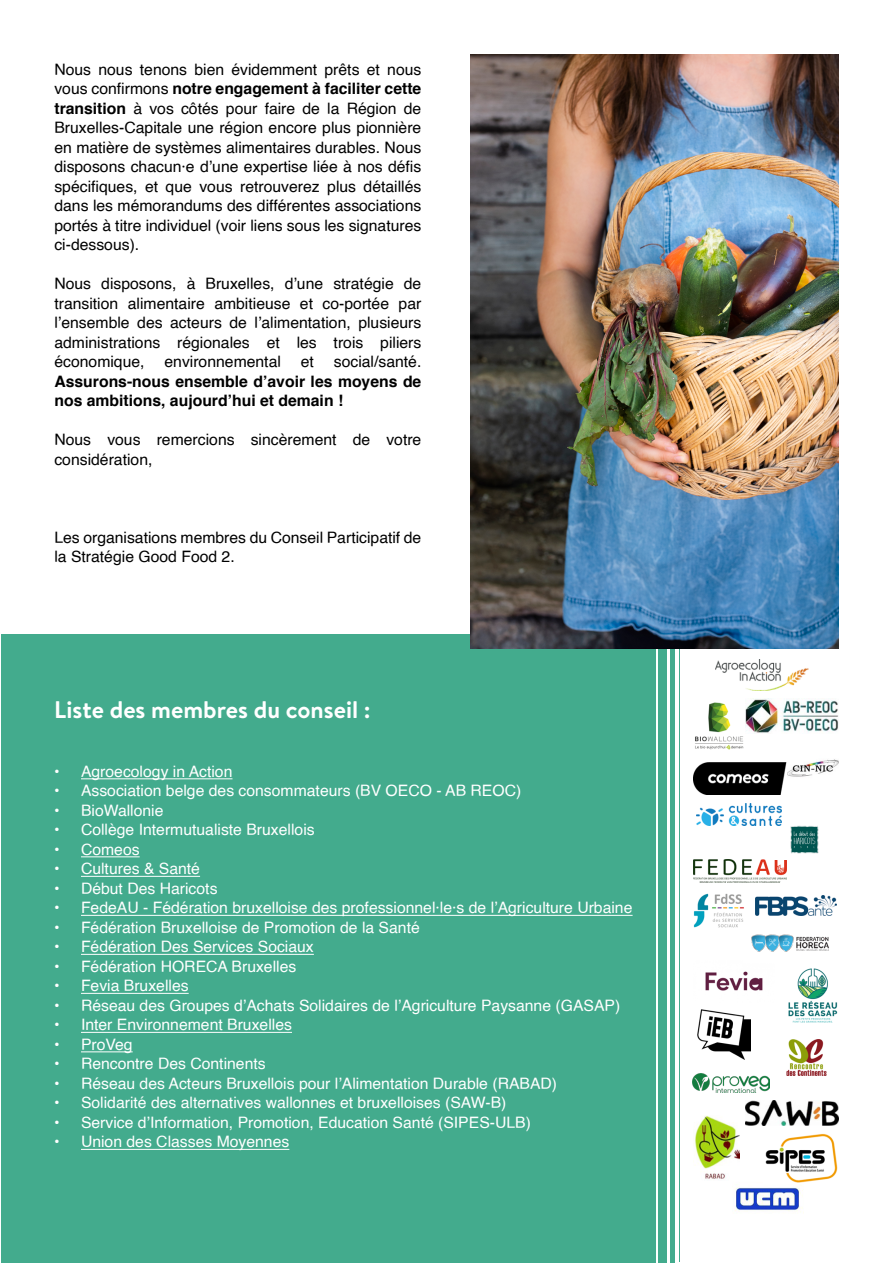
<style>
.page{position:relative;width:893px;height:1263px;background:#fff}
.page>*{position:absolute;margin:0;border:0;box-sizing:border-box;transform-origin:0 0}
.t1{font:700 24px "Brandon Text";color:#fff}
.t2{font:15.75px/19.5px "Helvetica";color:#000;text-align:justify}
.t3{font:15.75px "Helvetica";color:#fff}
.t4{font:700 15.75px/19.5px "Helvetica";color:#000}
.s1{font-weight:700}
</style>
<div class="page">
<hr style="left:679px;top:633px;width:1px;height:629px;background:#43ab8d">
<div style="left:658px;top:634px;width:9px;height:629px;background:#43ab8d"></div>
<div style="left:670px;top:634px;width:5px;height:628px;background:#43ab8d"></div>
<div style="left:1px;top:634px;width:655px;height:629px;background:#43ab8d"></div>
<hr style="left:81px;top:778px;width:151px;height:1px;background:#fff">
<hr style="left:81px;top:856px;width:59px;height:1px;background:#fff">
<hr style="left:81px;top:876px;width:119px;height:1px;background:#fff">
<hr style="left:81px;top:915px;width:552px;height:1px;background:#fff">
<hr style="left:81px;top:954px;width:233px;height:1px;background:#fff">
<hr style="left:81px;top:993px;width:108px;height:1px;background:#fff">
<hr style="left:81px;top:1032px;width:211px;height:1px;background:#fff">
<hr style="left:81px;top:1051px;width:52px;height:1px;background:#fff">
<hr style="left:81px;top:1149px;width:208px;height:1px;background:#fff">
<img style="left:471px;top:54px;width:368px;height:594px">
<img style="left:746px;top:699px;width:92px;height:34px">
<img style="left:716px;top:660px;width:92px;height:30px">
<img style="left:695px;top:702px;width:49px;height:48px">
<img style="left:787px;top:759px;width:51px;height:18px">
<img style="left:755px;top:895px;width:81px;height:21px">
<img style="left:694px;top:894px;width:50px;height:34px">
<img style="left:751px;top:934px;width:78px;height:18px">
<img style="left:705px;top:971px;width:58px;height:20px">
<img style="left:694px;top:859px;width:92px;height:24px">
<img style="left:694px;top:762px;width:92px;height:32px">
<img style="left:770px;top:820px;width:49px;height:40px">
<img style="left:788px;top:968px;width:50px;height:55px">
<img style="left:786px;top:1040px;width:41px;height:35px">
<img style="left:697px;top:1009px;width:54px;height:50px">
<img style="left:693px;top:1073px;width:77px;height:20px">
<img style="left:746px;top:1100px;width:92px;height:25px">
<img style="left:735px;top:1185px;width:69px;height:28px">
<img style="left:765px;top:1133px;width:73px;height:50px">
<img style="left:695px;top:1116px;width:44px;height:64px">
<img style="left:696px;top:804px;width:85px;height:21px">
<p class="t2" style="left:54px;top:60px;width:368px">Nous nous tenons bien évidemment prêts et nous vous confirmons <span class="s1">notre engagement à faciliter cette transition</span> à vos côtés pour faire de la Région de Bruxelles-Capitale une région encore plus pionnière en matière de systèmes alimentaires durables. Nous disposons chacun·e d’une expertise liée à nos défis spécifiques, et que vous retrouverez plus détaillés dans les mémorandums des différentes associations portés à titre individuel (voir liens sous les signatures ci-dessous).</p>
<p class="t2" style="left:54px;top:274px;width:368px">Nous disposons, à Bruxelles, d’une stratégie de transition alimentaire ambitieuse et co-portée par l’ensemble des acteurs de l’alimentation, plusieurs administrations régionales et les trois piliers économique,</p>
<p class="t2" style="left:164px;top:352px;width:118px">environnemental</p>
<p class="t2" style="left:301px;top:352px;width:15px">et</p>
<p class="t2" style="left:334px;top:352px;width:89px">social/santé.</p>
<p class="t4" style="left:54px;top:372px;width:368px">Assurons-nous ensemble d’avoir les moyens de nos ambitions, aujourd’hui et demain !</p>
<p class="t2" style="left:54px;top:430px;width:368px">Nous vous remercions sincèrement de votre considération,</p>
<p class="t2" style="left:54px;top:528px;width:368px">Les organisations membres du Conseil Participatif de la Stratégie Good Food 2.</p>
<h1 class="t1" style="left:54px;top:693px;width:318px">Liste des membres du conseil :</h1>
<p class="t3" style="left:54px;top:759px;width:180px">• Agroecology in Action</p>
<p class="t3" style="left:54px;top:779px;width:469px">• Association belge des consommateurs (BV OECO - AB REOC)</p>
<p class="t3" style="left:54px;top:798px;width:111px">• BioWallonie</p>
<p class="t3" style="left:54px;top:818px;width:262px">• Collège Intermutualiste Bruxellois</p>
<p class="t3" style="left:54px;top:837px;width:87px">• Comeos</p>
<p class="t3" style="left:54px;top:857px;width:148px">• Cultures &amp; Santé</p>
<p class="t3" style="left:54px;top:876px;width:165px">• Début Des Haricots</p>
<p class="t3" style="left:54px;top:896px;width:580px">• FedeAU - Fédération bruxelloise des professionnel·le·s de l’Agriculture Urbaine</p>
<p class="t3" style="left:54px;top:915px;width:367px">• Fédération Bruxelloise de Promotion de la Santé</p>
<p class="t3" style="left:54px;top:935px;width:261px">• Fédération Des Services Sociaux</p>
<p class="t3" style="left:54px;top:954px;width:244px">• Fédération HORECA Bruxelles</p>
<p class="t3" style="left:54px;top:974px;width:136px">• Fevia Bruxelles</p>
<p class="t3" style="left:54px;top:993px;width:568px">• Réseau des Groupes d’Achats Solidaires de l’Agriculture Paysanne (GASAP)</p>
<p class="t3" style="left:54px;top:1013px;width:239px">• Inter Environnement Bruxelles</p>
<p class="t3" style="left:54px;top:1032px;width:80px">• ProVeg</p>
<p class="t3" style="left:54px;top:1052px;width:213px">• Rencontre Des Continents</p>
<p class="t3" style="left:54px;top:1071px;width:505px">• Réseau des Acteurs Bruxellois pour l’Alimentation Durable (RABAD)</p>
<p class="t3" style="left:54px;top:1091px;width:454px">• Solidarité des alternatives wallonnes et bruxelloises (SAW-B)</p>
<p class="t3" style="left:54px;top:1110px;width:478px">• Service d’Information, Promotion, Education Santé (SIPES-ULB)</p>
<p class="t3" style="left:54px;top:1130px;width:237px">• Union des Classes Moyennes</p>
</div>
